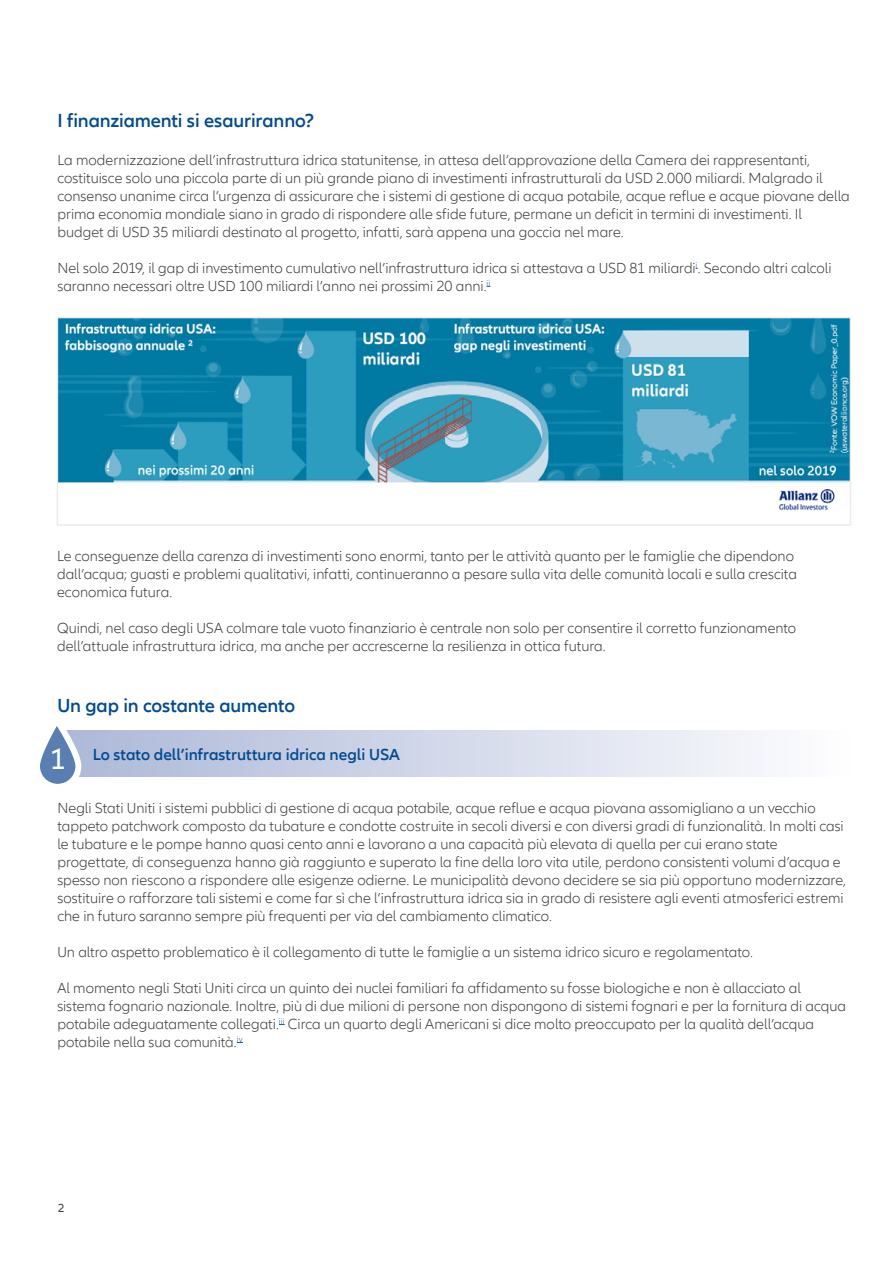
<style>
.page{position:relative;width:893px;height:1263px;background:#fff}
.page>*{position:absolute;margin:0;border:0;box-sizing:border-box;transform-origin:0 0}
.t1{font:30px "Allianz Neo";color:#fff}
.t2{font:600 19.5px "Allianz Neo";letter-spacing:-.005em;color:#004b92}
.t3{font:600 16.5px "Allianz Neo";color:#004b92}
.t4{font:300 15px/18px "Allianz Neo";color:#3b3b3a}
.t5{font:12px "Allianz Neo";color:#3b3b3a}
</style>
<div class="page">
<img style="left:60px;top:320px;width:788px;height:191px">
<div style="left:57px;top:317px;width:794px;height:209px;border:2px solid #ececed"></div>
<div style="left:61px;top:731px;width:792px;height:46px;background:linear-gradient(to right,#acb8d6,#fefdff)"></div>
<svg style="left:40px;top:726px;width:41px;height:58px"></svg>
<h2 class="t2" style="left:57px;top:109px;width:258px">I finanziamenti si esauriranno?</h2>
<p class="t4" style="left:57px;top:151px;width:794px">La modernizzazione dell’infrastruttura idrica statunitense, in attesa dell’approvazione della Camera dei rappresentanti, costituisce solo una piccola parte di un più grande piano di investimenti infrastrutturali da USD 2.000 miliardi. Malgrado il consenso unanime circa l’urgenza di assicurare che i sistemi di gestione di acqua potabile, acque reflue e acque piovane della prima economia mondiale siano in grado di rispondere alle sfide future, permane un deficit in termini di investimenti. Il budget di USD 35 miliardi destinato al progetto, infatti, sarà appena una goccia nel mare.</p>
<p class="t4" style="left:57px;top:259px;width:776px">Nel solo 2019, il gap di investimento cumulativo nell’infrastruttura idrica si attestava a USD 81 miliardi<sup>i</sup>. Secondo altri calcoli saranno necessari oltre USD 100 miliardi l’anno nei prossimi 20 anni.<sup>ii</sup></p>
<p class="t4" style="left:57px;top:547px;width:741px">Le conseguenze della carenza di investimenti sono enormi, tanto per le attività quanto per le famiglie che dipendono dall’acqua; guasti e problemi qualitativi, infatti, continueranno a pesare sulla vita delle comunità locali e sulla crescita economica futura.</p>
<p class="t4" style="left:57px;top:619px;width:741px">Quindi, nel caso degli USA colmare tale vuoto finanziario è centrale non solo per consentire il corretto funzionamento dell’attuale infrastruttura idrica, ma anche per accrescerne la resilienza in ottica futura.</p>
<h2 class="t2" style="left:57px;top:695px;width:239px">Un gap in costante aumento</h2>
<h1 class="t1" style="left:50px;top:741px;width:18px">1</h1>
<p class="t3" style="left:93px;top:745px;width:309px">Lo stato dell’infrastruttura idrica negli USA</p>
<p class="t4" style="left:57px;top:799px;width:790px">Negli Stati Uniti i sistemi pubblici di gestione di acqua potabile, acque reflue e acqua piovana assomigliano a un vecchio tappeto patchwork composto da tubature e condotte costruite in secoli diversi e con diversi gradi di funzionalità. In molti casi le tubature e le pompe hanno quasi cento anni e lavorano a una capacità più elevata di quella per cui erano state progettate, di conseguenza hanno già raggiunto e superato la fine della loro vita utile, perdono consistenti volumi d’acqua e spesso non riescono a rispondere alle esigenze odierne. Le municipalità devono decidere se sia più opportuno modernizzare, sostituire o rafforzare tali sistemi e come far sì che l’infrastruttura idrica sia in grado di resistere agli eventi atmosferici estremi che in futuro saranno sempre più frequenti per via del cambiamento climatico.</p>
<p class="t4" style="left:57px;top:943px;width:697px">Un altro aspetto problematico è il collegamento di tutte le famiglie a un sistema idrico sicuro e regolamentato.</p>
<p class="t4" style="left:57px;top:979px;width:790px">Al momento negli Stati Uniti circa un quinto dei nuclei familiari fa affidamento su fosse biologiche e non è allacciato al sistema fognario nazionale. Inoltre, più di due milioni di persone non dispongono di sistemi fognari e per la fornitura di acqua potabile adeguatamente collegati.<sup>iii</sup> Circa un quarto degli Americani si dice molto preoccupato per la qualità dell’acqua potabile nella sua comunità.<sup>iv</sup></p>
<p class="t5" style="left:58px;top:1201px;width:8px">2</p>
</div>
